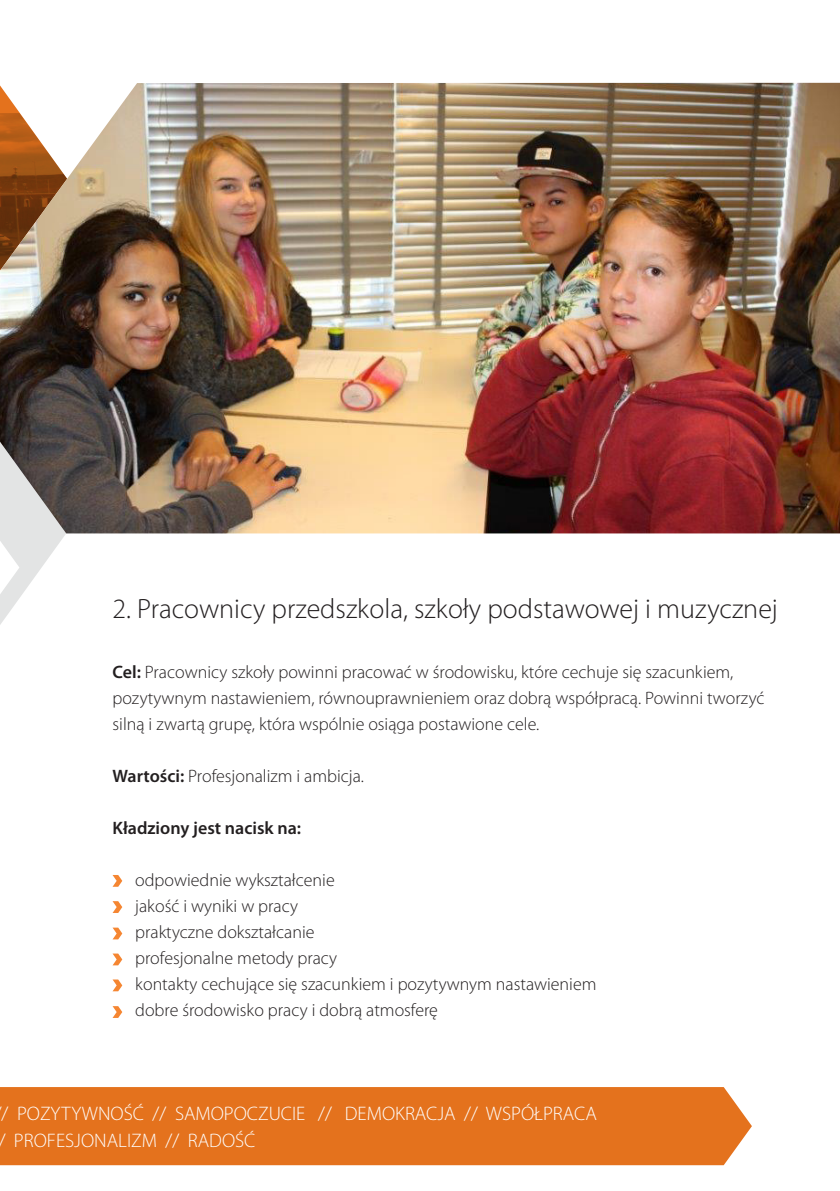
<style>
.page{position:relative;width:840px;height:1191px;background:#fff}
.page>*{position:absolute;margin:0;border:0;box-sizing:border-box;transform-origin:0 0}
.t1{font:300 28px "Myriad Pro";color:#231f20}
.t2{font:300 19.6px/26.8px "Myriad Pro";color:#fff}
.t3{font:300 18px/26px "Myriad Pro";color:#231f20}
.t4{font:600 18px "Myriad Pro";color:#231f20}
.s1{font-weight:600}
</style>
<div class="page">
<svg style="left:0;top:533px;width:66px;height:92px"></svg>
<img style="left:0;top:83px;width:839px;height:450px">
<div style="left:0;top:1087px;width:751px;height:78px;background:#e4721d"></div>
<svg style="left:112px;top:875px;width:10px;height:11px"></svg>
<svg style="left:112px;top:901px;width:10px;height:12px"></svg>
<svg style="left:112px;top:927px;width:10px;height:12px"></svg>
<svg style="left:112px;top:953px;width:10px;height:12px"></svg>
<svg style="left:112px;top:979px;width:10px;height:12px"></svg>
<svg style="left:112px;top:1006px;width:10px;height:12px"></svg>
<h1 class="t1" style="left:112px;top:594px;width:666px">2. Pracownicy przedszkola, szkoły podstawowej i muzycznej</h1>
<p class="t3" style="left:112px;top:659px;width:653px"><span class="s1">Cel:</span> Pracownicy szkoły powinni pracować w środowisku, które cechuje się szacunkiem, pozytywnym nastawieniem, równouprawnieniem oraz dobrą współpracą. Powinni tworzyć silną i zwartą grupę, która wspólnie osiąga postawione cele.</p>
<p class="t3" style="left:112px;top:763px;width:253px"><span class="s1">Wartości:</span> Profesjonalizm i ambicja.</p>
<p class="t4" style="left:112px;top:816px;width:190px">Kładziony jest nacisk na:</p>
<p class="t3" style="left:135px;top:867px;width:462px">odpowiednie wykształcenie<br>jakość i wyniki w pracy<br>praktyczne dokształcanie<br>profesjonalne metody pracy<br>kontakty cechujące się szacunkiem i pozytywnym nastawieniem dobre środowisko pracy i dobrą atmosferę</p>
<p class="t2" style="left:-2px;top:1100px;width:599px">/ POZYTYWNOŚĆ // SAMOPOCZUCIE // DEMOKRACJA // WSPÓŁPRACA / PROFESJONALIZM // RADOŚĆ</p>
</div>
